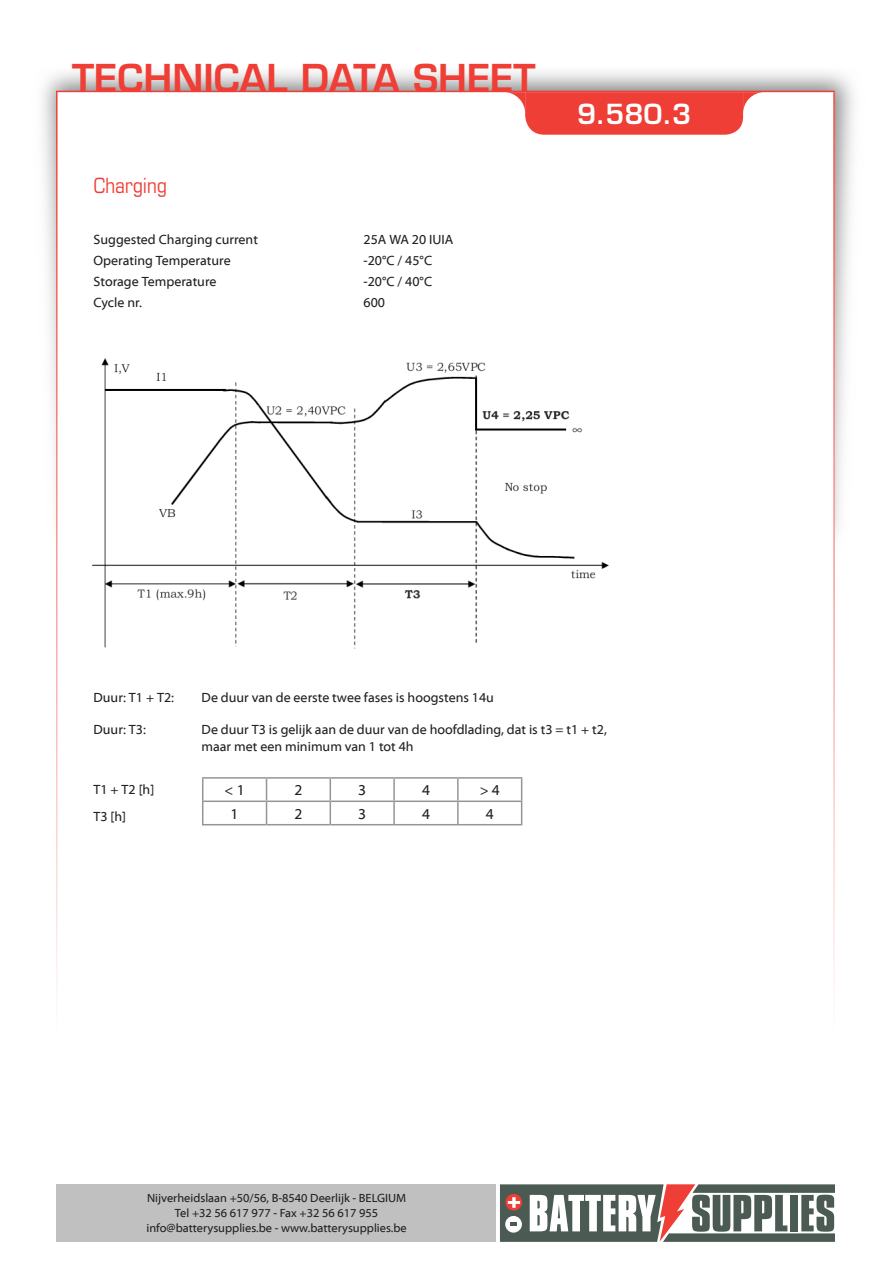
<style>
.page{position:relative;width:893px;height:1263px;background:#fff}
.page>*{position:absolute;margin:0;border:0;box-sizing:border-box;transform-origin:0 0}
.t1{font:600 37.5px "Eurostile LT Std";color:#ee3e35}
.t2{font:600 27px "Eurostile LT Std";color:#fff}
.t3{font:condensed 21px "Eurostile LT Std";color:#ee3e35}
.t4{font:15px "Myriad Web Pro";color:#231f20}
.t5{font:13.5px "Myriad Web Pro";color:#231f20}
.t6{font:12px "Myriad Web Pro";color:#231f20}
</style>
<div class="page">
<div style="left:56px;top:1184px;width:783px;height:58px;background:#c0c0c0"></div>
<div style="left:496px;top:1184px;width:343px;height:58px;background:#fff"></div>
<svg style="left:500px;top:1184px;width:335px;height:58px"></svg>
<hr style="left:56px;top:91px;width:779px;height:1px;background:#ee3e35">
<hr style="left:56px;top:91px;width:2px;height:951px;background:#ee3e35">
<hr style="left:833px;top:92px;width:2px;height:950px;background:#ee3e35">
<svg style="left:504px;top:92px;width:260px;height:43px"></svg>
<hr style="left:202px;top:777px;width:64px;height:2px;background:#939598">
<hr style="left:266px;top:777px;width:64px;height:2px;background:#939598">
<hr style="left:330px;top:777px;width:64px;height:2px;background:#939598">
<hr style="left:394px;top:777px;width:64px;height:2px;background:#939598">
<hr style="left:393px;top:779px;width:2px;height:21px;background:#939598">
<hr style="left:458px;top:777px;width:64px;height:2px;background:#939598">
<hr style="left:457px;top:779px;width:2px;height:21px;background:#939598">
<hr style="left:202px;top:800px;width:64px;height:2px;background:#939598">
<svg style="left:202px;top:779px;width:1px;height:45px"></svg>
<hr style="left:266px;top:800px;width:64px;height:2px;background:#939598">
<svg style="left:266px;top:779px;width:1px;height:45px"></svg>
<hr style="left:330px;top:800px;width:64px;height:2px;background:#939598">
<svg style="left:330px;top:779px;width:1px;height:45px"></svg>
<hr style="left:394px;top:800px;width:64px;height:2px;background:#939598">
<hr style="left:393px;top:802px;width:2px;height:22px;background:#939598">
<hr style="left:458px;top:800px;width:64px;height:2px;background:#939598">
<hr style="left:457px;top:802px;width:2px;height:22px;background:#939598">
<svg style="left:521px;top:779px;width:1px;height:45px"></svg>
<hr style="left:202px;top:824px;width:64px;height:1px;background:#939598">
<hr style="left:266px;top:824px;width:64px;height:1px;background:#939598">
<hr style="left:330px;top:824px;width:64px;height:1px;background:#939598">
<hr style="left:394px;top:824px;width:64px;height:1px;background:#939598">
<hr style="left:458px;top:824px;width:64px;height:1px;background:#939598">
<img style="left:92px;top:358px;width:517px;height:291px">
<p class="t1" style="left:72px;top:54px;width:465px">TECHNICAL DATA SHEET</p>
<p class="t3" style="left:94px;top:173px;width:75px">Charging</p>
<p class="t5" style="left:94px;top:232px;width:166px">Suggested Charging current</p>
<p class="t5" style="left:364px;top:232px;width:91px">25A WA 20 IUIA</p>
<p class="t5" style="left:94px;top:253px;width:139px">Operating Temperature</p>
<p class="t5" style="left:364px;top:253px;width:70px">-20°C / 45°C</p>
<p class="t5" style="left:94px;top:274px;width:124px">Storage Temperature</p>
<p class="t5" style="left:364px;top:274px;width:70px">-20°C / 40°C</p>
<p class="t5" style="left:94px;top:295px;width:50px">Cycle nr.</p>
<p class="t5" style="left:364px;top:295px;width:23px">600</p>
<p class="t2" style="left:577px;top:97px;width:116px">9.580.3</p>
<p class="t5" style="left:94px;top:690px;width:82px">Duur: T1 + T2:</p>
<p class="t5" style="left:202px;top:690px;width:294px">De duur van de eerste twee fases is hoogstens 14u</p>
<p class="t5" style="left:94px;top:723px;width:54px">Duur: T3:</p>
<p class="t5" style="left:202px;top:723px;width:407px">De duur T3 is gelijk aan de duur van de hoofdlading, dat is t3 = t1 + t2,</p>
<p class="t5" style="left:202px;top:739px;width:214px">maar met een minimum van 1 tot 4h</p>
<p class="t5" style="left:94px;top:782px;width:62px">T1 + T2 [h]</p>
<p class="t5" style="left:94px;top:809px;width:34px">T3 [h]</p>
<p class="t4" style="left:225px;top:782px;width:22px">&lt; 1</p>
<p class="t4" style="left:294px;top:782px;width:9px">2</p>
<p class="t4" style="left:358px;top:782px;width:9px">3</p>
<p class="t4" style="left:422px;top:782px;width:9px">4</p>
<p class="t4" style="left:480px;top:782px;width:22px">&gt; 4</p>
<p class="t4" style="left:231px;top:805px;width:9px">1</p>
<p class="t4" style="left:294px;top:805px;width:9px">2</p>
<p class="t4" style="left:358px;top:805px;width:9px">3</p>
<p class="t4" style="left:422px;top:805px;width:9px">4</p>
<p class="t4" style="left:486px;top:805px;width:9px">4</p>
<p class="t6" style="left:147px;top:1191px;width:261px">Nijverheidslaan +50/56, B-8540 Deerlijk - BELGIUM</p>
<p class="t6" style="left:175px;top:1206px;width:205px">Tel +32 56 617 977 - Fax +32 56 617 955</p>
<p class="t6" style="left:146px;top:1221px;width:262px">info@batterysupplies.be - www.batterysupplies.be</p>
</div>
